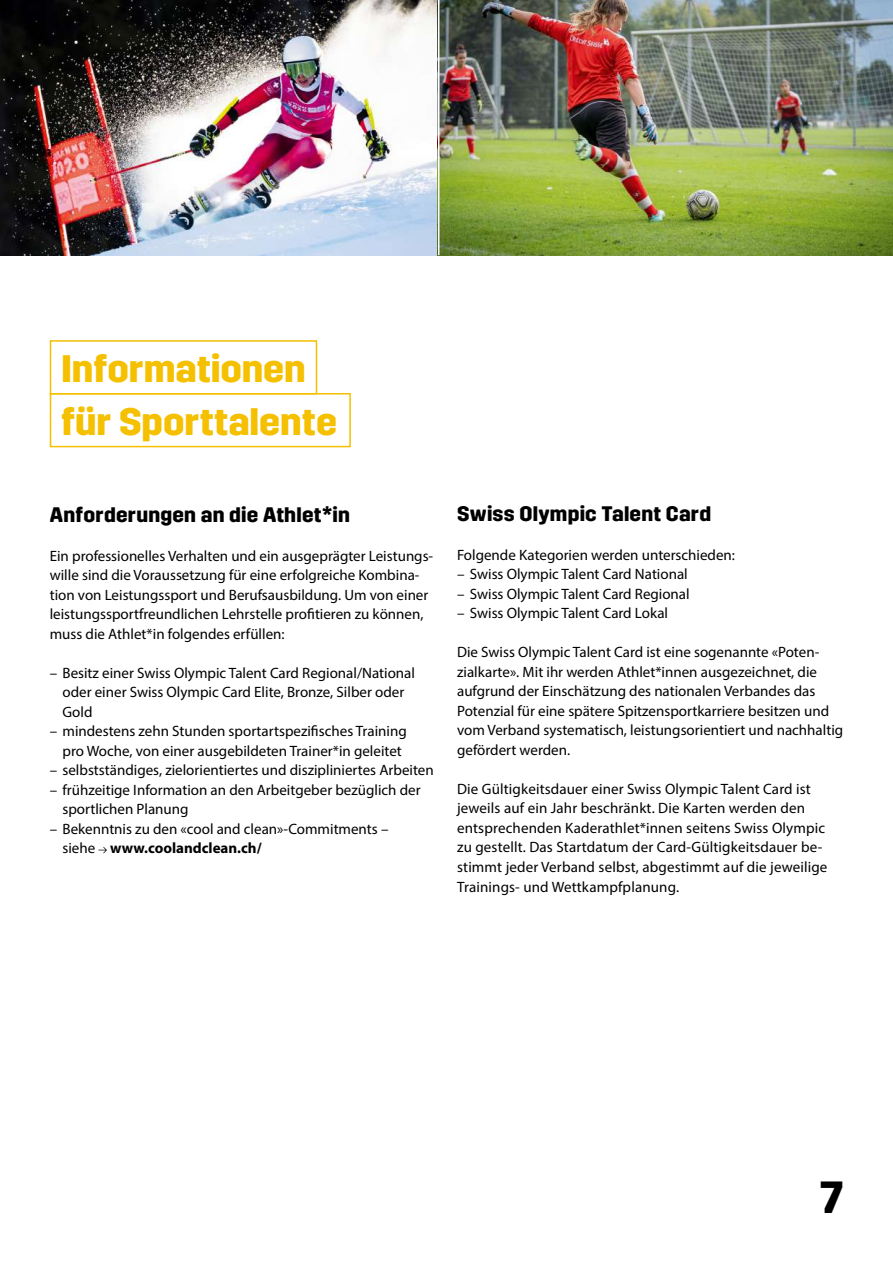
<style>
.page{position:relative;width:893px;height:1263px;background:#fff}
.page>*{position:absolute;margin:0;border:0;box-sizing:border-box;transform-origin:0 0}
.t1{font:700 45px "Trim";color:#000}
.t2{font:700 38.25px/52.8px "Trim";color:#f4c000}
.t3{font:700 21px "Trim";letter-spacing:.01em;color:#000}
.t4{font:15px/19.5px "Myriad Pro";color:#000}
.s1{font-weight:700}
</style>
<div class="page">
<svg style="left:98px;top:847px;width:9px;height:6px"></svg>
<svg style="left:49px;top:340px;width:302px;height:108px"></svg>
<img style="left:1px;top:0;width:892px;height:255px">
<img style="left:0;top:0;width:1px;height:255px">
<hr style="left:438px;top:0;width:1px;height:255px;background:#fff">
<h2 class="t2" style="left:61px;top:343px;width:277px">Informationen für Sporttalente</h2>
<h3 class="t3" style="left:50px;top:503px;width:302px">Anforderungen an die Athlet*in</h3>
<p class="t4" style="left:50px;top:546px;width:385px">Ein professionelles Verhalten und ein ausgeprägter Leistungs&shy;wille sind die Voraussetzung für eine erfolgreiche Kombina&shy;tion von Leistungssport und Berufsausbildung. Um von einer leistungssportfreundlichen Lehrstelle profitieren zu können, muss die Athlet*in folgendes erfüllen:</p>
<p class="t4" style="left:62px;top:663px;width:354px;text-indent:-13px">– Besitz einer Swiss Olympic Talent Card Regional/National oder einer Swiss Olympic Card Elite, Bronze, Silber oder<br>Gold</p>
<p class="t4" style="left:50px;top:721px;width:358px;text-align:center">– mindestens zehn Stunden sportartspezifisches Training pro Woche, von einer ausgebildeten Trainer*in geleitet</p>
<p class="t4" style="left:50px;top:760px;width:385px">– selbstständiges, zielorientiertes und diszipliniertes Arbeiten</p>
<p class="t4" style="left:62px;top:780px;width:360px;text-indent:-13px">– frühzeitige Information an den Arbeitgeber bezüglich der sportlichen Planung</p>
<p class="t4" style="left:62px;top:819px;width:327px;text-indent:-13px">– Bekenntnis zu den «cool and clean»-Commitments – siehe <span class="s1">www.coolandclean.ch/</span></p>
<h3 class="t3" style="left:457px;top:502px;width:256px">Swiss Olympic Talent Card</h3>
<p class="t4" style="left:457px;top:545px;width:279px">Folgende Kategorien werden unterschieden:</p>
<p class="t4" style="left:457px;top:564px;width:232px">– Swiss Olympic Talent Card National</p>
<p class="t4" style="left:457px;top:584px;width:234px">– Swiss Olympic Talent Card Regional</p>
<p class="t4" style="left:457px;top:603px;width:213px">– Swiss Olympic Talent Card Lokal</p>
<p class="t4" style="left:457px;top:642px;width:388px">Die Swiss Olympic Talent Card ist eine sogenannte «Poten&shy;zialkarte». Mit ihr werden Athlet*innen ausgezeichnet, die aufgrund der Einschätzung des nationalen Verbandes das Potenzial für eine spätere Spitzensportkarriere besitzen und vom Verband systematisch, leistungsorientiert und nachhaltig gefördert werden.</p>
<p class="t4" style="left:457px;top:779px;width:372px">Die Gültigkeitsdauer einer Swiss Olympic Talent Card ist jeweils auf ein Jahr beschränkt. Die Karten werden den entsprechenden Kaderathlet*innen seitens Swiss Olympic zu gestellt. Das Startdatum der Card-Gültigkeitsdauer be&shy;stimmt jeder Verband selbst, abgestimmt auf die jeweilige Trainings- und Wettkampfplanung.</p>
<h1 class="t1" style="left:820px;top:1172px;width:25px">7</h1>
</div>
